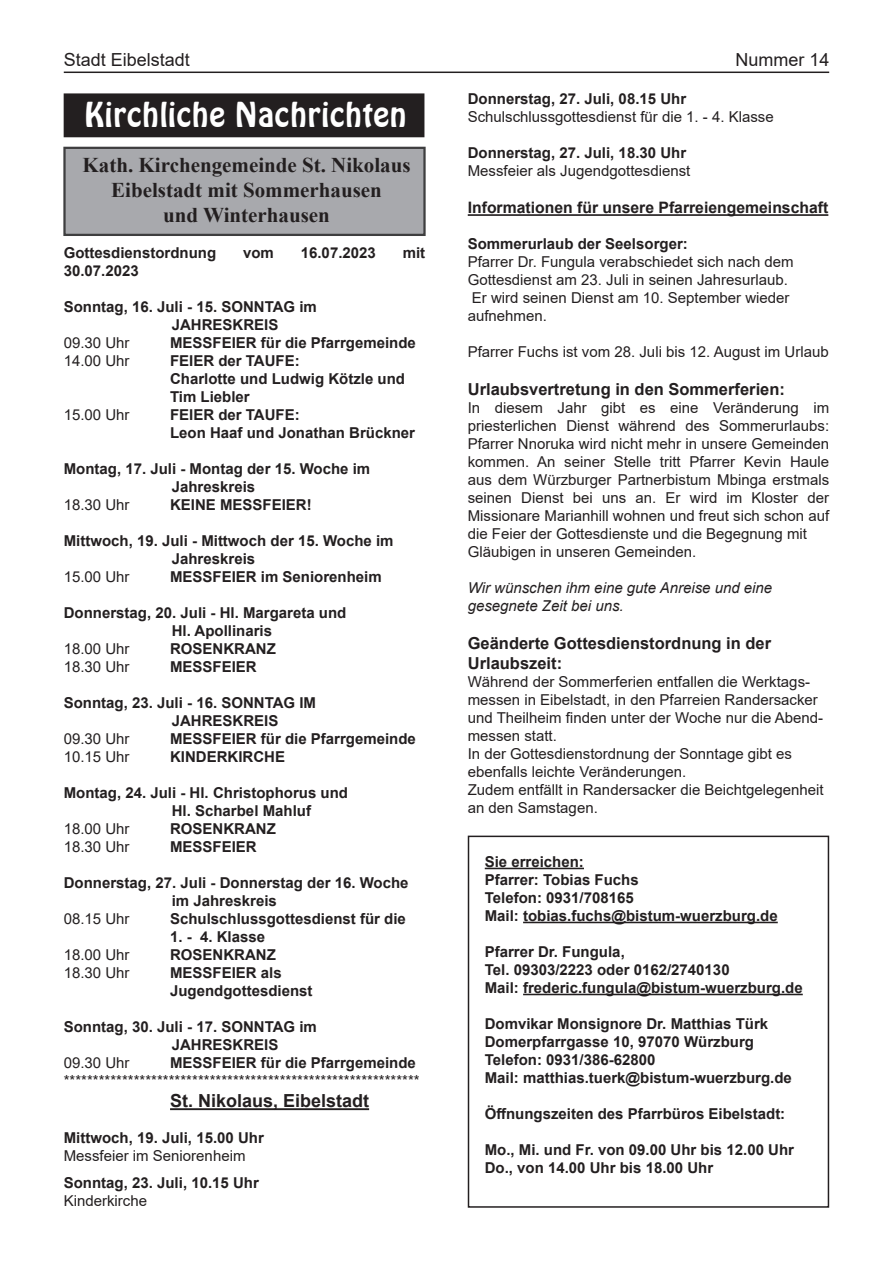
<style>
.page{position:relative;width:893px;height:1263px;background:#fff}
.page>*{position:absolute;margin:0;border:0;box-sizing:border-box;transform-origin:0 0}
.t1{font:33px "Hobo BT";color:#fff}
.t2{font:700 21px/25.2px "Times New Roman";color:#231f20;text-align:center}
.t3{font:18px "Arial";color:#231f20}
.t4{font:700 18px "Arial";color:#231f20}
.t5{font:700 16.5px/19.8px "Arial";color:#231f20}
.t6{font:700 15.75px "Arial";color:#231f20}
.t7{font:700 15px/18px "Arial";color:#231f20}
.t8{font:15px/18px "Arial";color:#231f20}
.t9{font:italic 15px/18px "Arial";color:#231f20}
</style>
<div class="page">
<hr style="left:64px;top:72px;width:765px;height:1px;background:#231f20">
<div style="left:63px;top:147px;width:363px;height:89px;background:#a8a9ad;border:2px solid #3e3e3f"></div>
<div style="left:64px;top:94px;width:360px;height:43px;background:#231f20"></div>
<hr style="left:170px;top:1108px;width:199px;height:2px;background:#231f20">
<hr style="left:468px;top:214px;width:360px;height:2px;background:#231f20">
<hr style="left:485px;top:868px;width:99px;height:1px;background:#231f20">
<hr style="left:523px;top:922px;width:255px;height:1px;background:#231f20">
<hr style="left:523px;top:994px;width:280px;height:1px;background:#231f20">
<div style="left:468px;top:836px;width:361px;height:372px;border:2px solid #231f20"></div>
<p class="t3" style="left:64px;top:48px;width:128px">Stadt Eibelstadt</p>
<p class="t3" style="left:735px;top:48px;width:96px">Nummer 14</p>
<h1 class="t1" style="left:84px;top:94px;width:324px">Kirchliche Nachrichten</h1>
<h2 class="t2" style="left:83px;top:151px;width:330px">Kath. Kirchengemeinde St. Nikolaus<br>Eibelstadt mit Sommerhausen<br>und Winterhausen</h2>
<p class="t7" style="left:64px;top:243px;width:154px">Gottesdienstordnung</p>
<p class="t7" style="left:243px;top:243px;width:32px">vom</p>
<p class="t7" style="left:301px;top:243px;width:77px">16.07.2023</p>
<p class="t7" style="left:403px;top:243px;width:24px">mit</p>
<p class="t7" style="left:64px;top:261px;width:77px">30.07.2023</p>
<p class="t7" style="left:172px;top:297px;width:147px;text-indent:-108px">Sonntag, 16. Juli - 15. SONNTAG im<br>JAHRESKREIS</p>
<p class="t8" style="left:64px;top:333px;width:67px">09.30 Uhr</p>
<p class="t7" style="left:170px;top:333px;width:247px">MESSFEIER für die Pfarrgemeinde</p>
<p class="t8" style="left:64px;top:351px;width:67px">14.00 Uhr</p>
<p class="t7" style="left:170px;top:351px;width:237px">FEIER der TAUFE:<br>Charlotte und Ludwig Kötzle und<br>Tim Liebler</p>
<p class="t8" style="left:64px;top:405px;width:67px">15.00 Uhr</p>
<p class="t7" style="left:170px;top:405px;width:247px">FEIER der TAUFE:<br>Leon Haaf und Jonathan Brückner</p>
<p class="t7" style="left:64px;top:459px;width:308px;text-align:center">Montag, 17. Juli - Montag der 15. Woche im<br>Jahreskreis</p>
<p class="t8" style="left:64px;top:495px;width:67px">18.30 Uhr</p>
<p class="t7" style="left:170px;top:495px;width:143px">KEINE MESSFEIER!</p>
<p class="t7" style="left:172px;top:531px;width:223px;text-indent:-108px">Mittwoch, 19. Juli - Mittwoch der 15. Woche im<br>Jahreskreis</p>
<p class="t8" style="left:64px;top:567px;width:67px">15.00 Uhr</p>
<p class="t7" style="left:170px;top:567px;width:213px">MESSFEIER im Seniorenheim</p>
<p class="t7" style="left:172px;top:603px;width:176px;text-indent:-108px">Donnerstag, 20. Juli - Hl. Margareta und<br>Hl. Apollinaris</p>
<p class="t8" style="left:64px;top:639px;width:67px">18.00 Uhr</p>
<p class="t7" style="left:170px;top:639px;width:107px">ROSENKRANZ</p>
<p class="t8" style="left:64px;top:657px;width:67px">18.30 Uhr</p>
<p class="t7" style="left:170px;top:657px;width:88px">MESSFEIER</p>
<p class="t7" style="left:172px;top:693px;width:146px;text-indent:-108px">Sonntag, 23. Juli - 16. SONNTAG IM<br>JAHRESKREIS</p>
<p class="t8" style="left:64px;top:729px;width:67px">09.30 Uhr</p>
<p class="t7" style="left:170px;top:729px;width:247px">MESSFEIER für die Pfarrgemeinde</p>
<p class="t8" style="left:64px;top:747px;width:67px">10.15 Uhr</p>
<p class="t7" style="left:170px;top:747px;width:117px">KINDERKIRCHE</p>
<p class="t7" style="left:172px;top:783px;width:178px;text-indent:-108px">Montag, 24. Juli - Hl. Christophorus und<br>Hl. Scharbel Mahluf</p>
<p class="t8" style="left:64px;top:819px;width:67px">18.00 Uhr</p>
<p class="t7" style="left:170px;top:819px;width:107px">ROSENKRANZ</p>
<p class="t8" style="left:64px;top:837px;width:67px">18.30 Uhr</p>
<p class="t7" style="left:170px;top:837px;width:88px">MESSFEIER</p>
<p class="t7" style="left:172px;top:873px;width:238px;text-indent:-108px">Donnerstag, 27. Juli - Donnerstag der 16. Woche im Jahreskreis</p>
<p class="t8" style="left:64px;top:909px;width:67px">08.15 Uhr</p>
<p class="t7" style="left:170px;top:909px;width:237px">Schulschlussgottesdienst für die</p>
<p class="t7" style="left:170px;top:927px;width:97px">1. - 4. Klasse</p>
<p class="t8" style="left:64px;top:945px;width:67px">18.00 Uhr</p>
<p class="t7" style="left:170px;top:945px;width:107px">ROSENKRANZ</p>
<p class="t8" style="left:64px;top:963px;width:67px">18.30 Uhr</p>
<p class="t7" style="left:170px;top:963px;width:144px">MESSFEIER als<br>Jugendgottesdienst</p>
<p class="t7" style="left:172px;top:1017px;width:147px;text-indent:-108px">Sonntag, 30. Juli - 17. SONNTAG im<br>JAHRESKREIS</p>
<p class="t8" style="left:64px;top:1053px;width:67px">09.30 Uhr</p>
<p class="t7" style="left:170px;top:1053px;width:247px">MESSFEIER für die Pfarrgemeinde</p>
<p class="t8" style="left:64px;top:1071px;width:357px">*************************************************************</p>
<p class="t4" style="left:170px;top:1088px;width:201px">St. Nikolaus, Eibelstadt</p>
<p class="t7" style="left:64px;top:1129px;width:202px">Mittwoch, 19. Juli, 15.00 Uhr</p>
<p class="t8" style="left:64px;top:1147px;width:183px">Messfeier im Seniorenheim</p>
<p class="t7" style="left:64px;top:1174px;width:197px">Sonntag, 23. Juli, 10.15 Uhr</p>
<p class="t8" style="left:64px;top:1192px;width:85px">Kinderkirche</p>
<p class="t7" style="left:468px;top:90px;width:220px">Donnerstag, 27. Juli, 08.15 Uhr</p>
<p class="t8" style="left:468px;top:108px;width:307px">Schulschlussgottesdienst für die 1. - 4. Klasse</p>
<p class="t7" style="left:468px;top:144px;width:220px">Donnerstag, 27. Juli, 18.30 Uhr</p>
<p class="t8" style="left:468px;top:162px;width:224px">Messfeier als Jugendgottesdienst</p>
<p class="t6" style="left:468px;top:197px;width:362px">Informationen für unsere Pfarreiengemeinschaft</p>
<p class="t7" style="left:468px;top:235px;width:222px">Sommerurlaub der Seelsorger:</p>
<p class="t8" style="left:468px;top:253px;width:327px">Pfarrer Dr. Fungula verabschiedet sich nach dem Gottesdienst am 23. Juli in seinen Jahresurlaub.<br>Er wird seinen Dienst am 10. September wieder aufnehmen.</p>
<p class="t8" style="left:468px;top:343px;width:362px">Pfarrer Fuchs ist vom 28. Juli bis 12. August im Urlaub</p>
<p class="t5" style="left:468px;top:380px;width:319px">Urlaubsvertretung in den Sommerferien:</p>
<p class="t8" style="left:468px;top:399px;width:363px">In diesem Jahr gibt es eine Veränderung im priesterlichen Dienst während des Sommerurlaubs:<br>Pfarrer Nnoruka wird nicht mehr in unsere Gemeinden kommen. An seiner Stelle tritt Pfarrer Kevin Haule aus dem Würzburger Partnerbistum Mbinga erstmals seinen Dienst bei uns an. Er wird im Kloster der Missionare Marianhill wohnen und freut sich schon auf die Feier der Gottesdienste und die Begegnung mit Gläubigen in unseren Gemeinden.</p>
<p class="t9" style="left:468px;top:579px;width:306px">Wir wünschen ihm eine gute Anreise und eine gesegnete Zeit bei uns.</p>
<p class="t5" style="left:468px;top:633px;width:305px">Geänderte Gottesdienstordnung in der<br>Urlaubszeit:</p>
<p class="t8" style="left:468px;top:672px;width:357px">Während der Sommerferien entfallen die Werktags&shy;messen in Eibelstadt, in den Pfarreien Randersacker und Theilheim finden unter der Woche nur die Abend&shy;messen statt.<br>In der Gottesdienstordnung der Sonntage gibt es ebenfalls leichte Veränderungen.<br>Zudem entfällt in Randersacker die Beichtgelegenheit an den Samstagen.</p>
<p class="t7" style="left:485px;top:853px;width:294px">Sie erreichen:<br>Pfarrer: Tobias Fuchs<br>Telefon: 0931/708165<br>Mail: tobias.fuchs@bistum-wuerzburg.de</p>
<p class="t7" style="left:485px;top:943px;width:319px">Pfarrer Dr. Fungula,<br>Tel. 09303/2223 oder 0162/2740130<br>Mail: frederic.fungula@bistum-wuerzburg.de</p>
<p class="t7" style="left:485px;top:1015px;width:309px">Domvikar Monsignore Dr. Matthias Türk Domerpfarrgasse 10, 97070 Würzburg Telefon: 0931/386-62800<br>Mail: matthias.tuerk@bistum-wuerzburg.de</p>
<p class="t7" style="left:485px;top:1105px;width:302px">Öffnungszeiten des Pfarrbüros Eibelstadt:</p>
<p class="t7" style="left:485px;top:1141px;width:311px">Mo., Mi. und Fr. von 09.00 Uhr bis 12.00 Uhr<br>Do., von 14.00 Uhr bis 18.00 Uhr</p>
</div>
